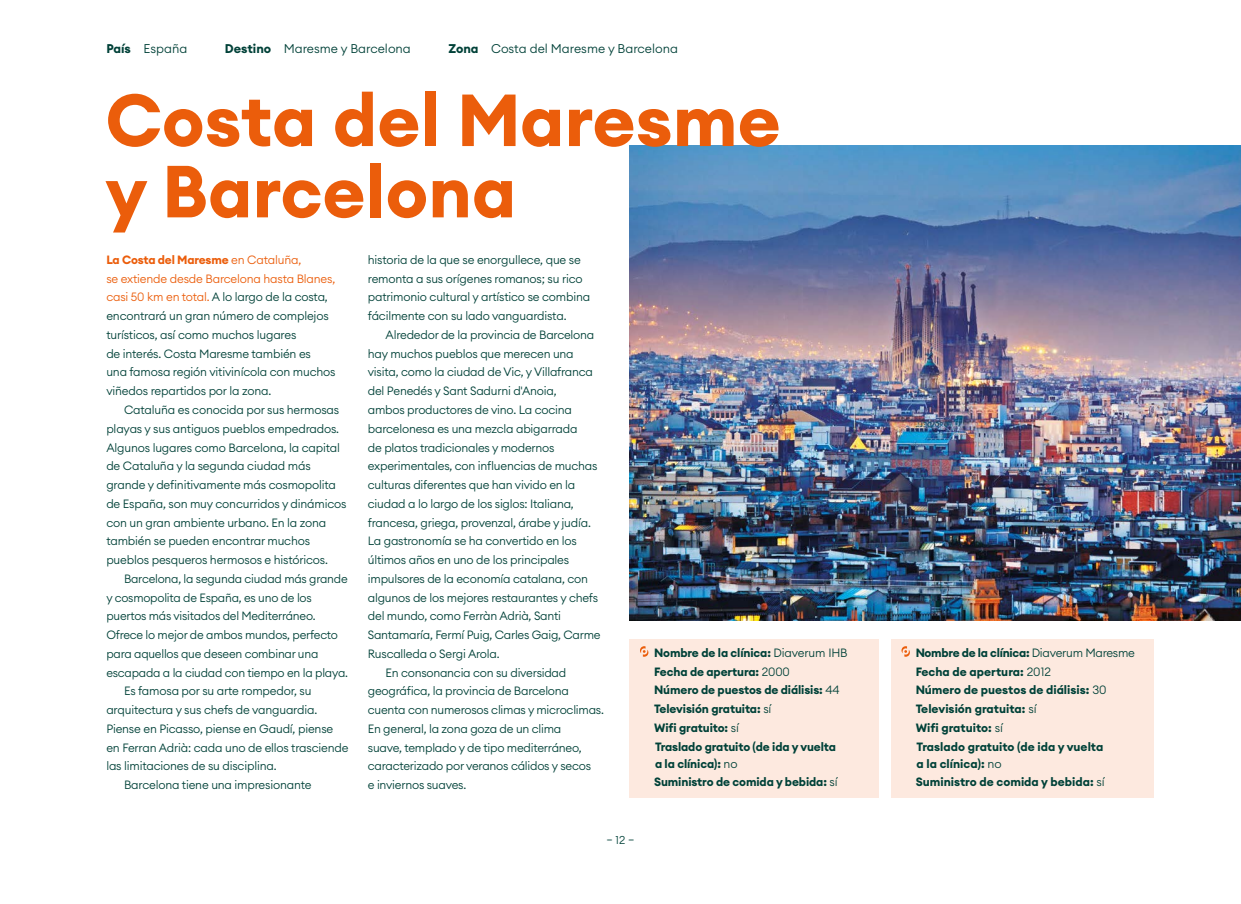
<style>
.page{position:relative;width:1241px;height:904px;background:#fff}
.page>*{position:absolute;margin:0;border:0;box-sizing:border-box;transform-origin:0 0}
.t1{font:700 72.5px/71.2px "Euclid Circular A";color:#eb5d0b}
.t2{font:300 12.5px "Euclid Circular A";color:#004138}
.t3{font:300 11.88px/18.8px "Euclid Circular A";letter-spacing:-.02em;color:#004138}
.t4{font:700 11.88px/18.8px "Euclid Circular A";letter-spacing:-.01em;color:#004138}
.t5{font:300 11.25px "Euclid Circular A";color:#004138}
.s1{font-weight:700}
.s2{font-weight:700;color:#eb5d0b}
.s3{color:#eb5d0b}
.s4{font-weight:300}
</style>
<div class="page">
<img style="left:629px;top:145px;width:611px;height:475px">
<div style="left:890px;top:639px;width:263px;height:158px;background:#fde9df"></div>
<svg style="left:901px;top:646px;width:8px;height:10px"></svg>
<div style="left:629px;top:639px;width:250px;height:158px;background:#fde9df"></div>
<svg style="left:640px;top:646px;width:8px;height:10px"></svg>
<p class="t2" style="left:106px;top:40px;width:82px"><span class="s1">País</span> España</p>
<p class="t2" style="left:225px;top:40px;width:187px"><span class="s1">Destino</span> Maresme y Barcelona</p>
<p class="t2" style="left:448px;top:40px;width:231px"><span class="s1">Zona</span> Costa del Maresme y Barcelona</p>
<h1 class="t1" style="left:105px;top:86px;width:676px">Costa del Maresme y Barcelona</h1>
<p class="t3" style="left:106px;top:250px;width:231px"><span class="s2">La Costa del Maresme</span> <span class="s3">en Cataluña,<br>se extiende desde Barcelona hasta Blanes, casi 50 km en total.</span> A lo largo de la costa, encontrará un gran número de complejos turísticos, así como muchos lugares<br>de interés. Costa Maresme también es<br>una famosa región vitivinícola con muchos viñedos repartidos por la zona.</p>
<p class="t3" style="left:106px;top:400px;width:242px;text-indent:18px">Cataluña es conocida por sus hermosas playas y sus antiguos pueblos empedrados.<br>Algunos lugares como Barcelona, la capital de Cataluña y la segunda ciudad más grande y definitivamente más cosmopolita de España, son muy concurridos y dinámicos con un gran ambiente urbano. En la zona también se pueden encontrar muchos pueblos pesqueros hermosos e históricos.</p>
<p class="t3" style="left:124px;top:569px;width:225px">Barcelona, la segunda ciudad más grande</p>
<p class="t3" style="left:106px;top:588px;width:207px">y cosmopolita de España, es uno de los</p>
<p class="t3" style="left:106px;top:606px;width:211px">puertos más visitados del Mediterráneo.</p>
<p class="t3" style="left:106px;top:625px;width:233px">Ofrece lo mejor de ambos mundos, perfecto</p>
<p class="t3" style="left:106px;top:644px;width:213px">para aquellos que deseen combinar una</p>
<p class="t3" style="left:106px;top:663px;width:243px">escapada a la ciudad con tiempo en la playa.</p>
<p class="t3" style="left:124px;top:681px;width:189px">Es famosa por su arte rompedor, su</p>
<p class="t3" style="left:106px;top:700px;width:212px">arquitectura y sus chefs de vanguardia.</p>
<p class="t3" style="left:106px;top:719px;width:228px">Piense en Picasso, piense en Gaudí, piense</p>
<p class="t3" style="left:106px;top:738px;width:244px">en Ferran Adrià: cada uno de ellos trasciende</p>
<p class="t3" style="left:106px;top:756px;width:172px">las limitaciones de su disciplina.</p>
<p class="t3" style="left:124px;top:775px;width:189px">Barcelona tiene una impresionante</p>
<p class="t3" style="left:368px;top:250px;width:224px">historia de la que se enorgullece, que se remonta a sus orígenes romanos; su rico patrimonio cultural y artístico se combina fácilmente con su lado vanguardista.</p>
<p class="t3" style="left:385px;top:325px;width:210px">Alrededor de la provincia de Barcelona</p>
<p class="t3" style="left:368px;top:344px;width:207px">hay muchos pueblos que merecen una</p>
<p class="t3" style="left:368px;top:363px;width:227px">visita, como la ciudad de Vic, y Villafranca</p>
<p class="t3" style="left:368px;top:381px;width:190px">del Penedés y Sant Sadurni d'Anoia,</p>
<p class="t3" style="left:368px;top:400px;width:205px">ambos productores de vino. La cocina</p>
<p class="t3" style="left:368px;top:419px;width:211px">barcelonesa es una mezcla abigarrada</p>
<p class="t3" style="left:368px;top:438px;width:188px">de platos tradicionales y modernos</p>
<p class="t3" style="left:368px;top:456px;width:231px">experimentales, con influencias de muchas</p>
<p class="t3" style="left:368px;top:475px;width:209px">culturas diferentes que han vivido en la</p>
<p class="t3" style="left:368px;top:494px;width:207px">ciudad a lo largo de los siglos: Italiana,</p>
<p class="t3" style="left:368px;top:513px;width:224px">francesa, griega, provenzal, árabe y judía.</p>
<p class="t3" style="left:368px;top:531px;width:210px">La gastronomía se ha convertido en los</p>
<p class="t3" style="left:368px;top:550px;width:203px">últimos años en uno de los principales</p>
<p class="t3" style="left:368px;top:569px;width:222px">impulsores de la economía catalana, con</p>
<p class="t3" style="left:368px;top:588px;width:232px">algunos de los mejores restaurantes y chefs</p>
<p class="t3" style="left:368px;top:606px;width:195px">del mundo, como Ferràn Adrià, Santi</p>
<p class="t3" style="left:368px;top:625px;width:234px">Santamaría, Fermí Puig, Carles Gaig, Carme</p>
<p class="t3" style="left:368px;top:644px;width:133px">Ruscalleda o Sergi Arola.</p>
<p class="t3" style="left:385px;top:663px;width:182px">En consonancia con su diversidad</p>
<p class="t3" style="left:368px;top:681px;width:203px">geográfica, la provincia de Barcelona</p>
<p class="t3" style="left:368px;top:700px;width:237px">cuenta con numerosos climas y microclimas.</p>
<p class="t3" style="left:368px;top:719px;width:195px">En general, la zona goza de un clima</p>
<p class="t3" style="left:368px;top:738px;width:215px">suave, templado y de tipo mediterráneo,</p>
<p class="t3" style="left:368px;top:756px;width:225px">caracterizado por veranos cálidos y secos</p>
<p class="t3" style="left:368px;top:775px;width:100px">e inviernos suaves.</p>
<p class="t5" style="left:606px;top:832px;width:29px">— 12 —</p>
<p class="t4" style="left:654px;top:643px;width:195px">Nombre de la clínica: <span class="s4">Diaverum IHB<br></span>Fecha de apertura: <span class="s4">2000<br></span>Número de puestos de diálisis: <span class="s4">44<br></span>Televisión gratuita: <span class="s4">sí<br></span>Wifi gratuito: <span class="s4">sí<br></span>Traslado gratuito (de ida y vuelta</p>
<p class="t4" style="left:654px;top:755px;width:185px;line-height:17.5px">a la clínica): <span class="s4">no<br></span>Suministro de comida y bebida: <span class="s4">sí</span></p>
<p class="t4" style="left:915px;top:643px;width:221px">Nombre de la clínica: <span class="s4">Diaverum Maresme<br></span>Fecha de apertura: <span class="s4">2012<br></span>Número de puestos de diálisis: <span class="s4">30<br></span>Televisión gratuita: <span class="s4">sí<br></span>Wifi gratuito: <span class="s4">sí<br></span>Traslado gratuito (de ida y vuelta</p>
<p class="t4" style="left:915px;top:755px;width:191px;line-height:17.5px">a la clínica): <span class="s4">no<br></span>Suministro de comida y bebida: <span class="s4">sí</span></p>
</div>
